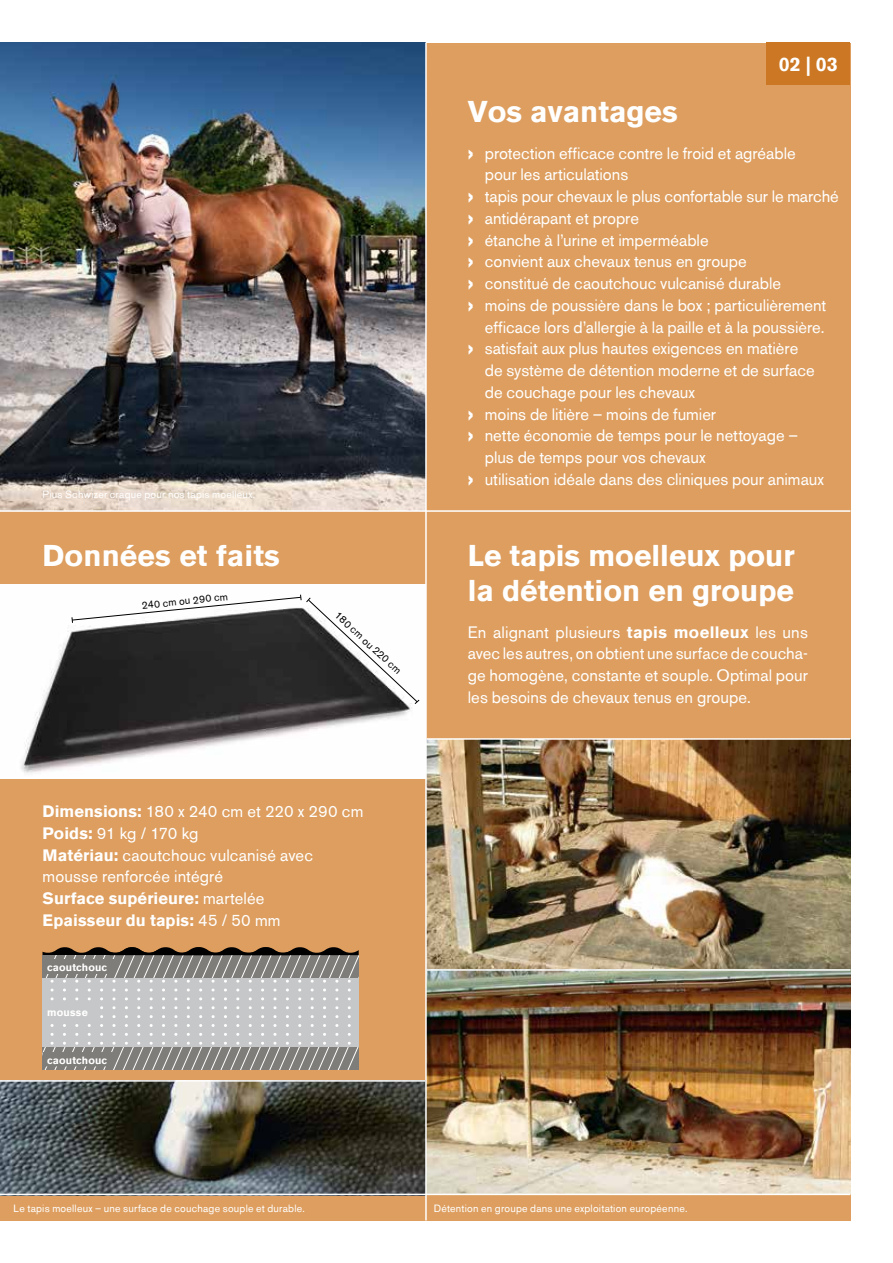
<style>
.page{position:relative;width:893px;height:1263px;background:#fff}
.page>*{position:absolute;margin:0;border:0;box-sizing:border-box;transform-origin:0 0}
.t1{font:700 30px/34.5px "Akzidenz Grotesk BE";color:#fff}
.t2{font:700 19.5px "Akzidenz Grotesk BE";color:#fff}
.t3{font:16.5px/21.8px "Akzidenz Grotesk BE";color:#fff;text-align:justify}
.t4{font:10.5px "Akzidenz Grotesk BE";letter-spacing:.02em;color:#fff}
.t5{font:700 10.5px "Akzidenz Grotesk BE";letter-spacing:.015em;color:#fff}
.t6{font:10.5px "Akzidenz Grotesk BE";color:#000}
.s1{font-weight:700}
.s2{font-weight:700;font-size:25.5px}
</style>
<div class="page">
<div style="left:0;top:43px;width:850px;height:1177px;background:#dd9e5f"></div>
<img style="left:0;top:43px;width:425px;height:467px">
<div style="left:766px;top:43px;width:84px;height:42px;background:#cc7723"></div>
<img style="left:427px;top:740px;width:423px;height:229px">
<img style="left:0;top:1082px;width:425px;height:111px">
<hr style="left:0;top:510px;width:850px;height:2px;background:#fff">
<img style="left:0;top:584px;width:425px;height:195px">
<svg style="left:71px;top:594px;width:349px;height:111px;background:#717171"></svg>
<svg style="left:43px;top:947px;width:316px;height:123px;background:#aaa8a6"></svg>
<hr style="left:0;top:1080px;width:425px;height:2px;background:#fff">
<hr style="left:427px;top:738px;width:423px;height:2px;background:#fff">
<img style="left:427px;top:971px;width:423px;height:222px">
<hr style="left:427px;top:969px;width:423px;height:2px;background:#fff">
<hr style="left:425px;top:43px;width:2px;height:1177px;background:#fff">
<hr style="left:0;top:1193px;width:850px;height:2px;background:#fff">
<p class="t4" style="left:43px;top:488px;width:214px">Pius Schwizer craque pour nos tapis moelleux.</p>
<h1 class="t1" style="left:43px;top:539px;width:239px">Données et faits</h1>
<p class="t6" style="left:141px;top:599px;width:88px;rotate:-6deg">240 cm ou 290 cm</p>
<p class="t6" style="left:341px;top:609px;width:88px;rotate:43deg">180 cm ou 220 cm</p>
<p class="t3" style="left:43px;top:800px;width:322px;text-align:left"><span class="s1">Dimensions:</span> 180 x 240 cm et 220 x 290 cm<br><span class="s1">Poids:</span> 91 kg / 170 kg<br><span class="s1">Matériau:</span> caoutchouc vulcanisé avec mousse renforcée intégré<br><span class="s1">Surface supérieure:</span> martelée<br><span class="s1">Epaisseur du tapis:</span> 45 / 50 mm</p>
<p class="t5" style="left:47px;top:961px;width:61px">caoutchouc</p>
<p class="t5" style="left:47px;top:1006px;width:42px">mousse</p>
<p class="t5" style="left:47px;top:1054px;width:61px">caoutchouc</p>
<p class="t2" style="left:779px;top:53px;width:60px">02 | 03</p>
<h1 class="t1" style="left:468px;top:95px;width:211px">Vos avantages</h1>
<p class="t3" style="left:468px;top:142px;width:330px"><span class="s2">›</span> protection efficace contre le froid et agréable</p>
<p class="t3" style="left:485px;top:164px;width:145px">pour les articulations</p>
<p class="t3" style="left:468px;top:186px;width:372px"><span class="s2">›</span> tapis pour chevaux le plus confortable sur le marché</p>
<p class="t3" style="left:468px;top:207px;width:173px"><span class="s2">›</span> antidérapant et propre</p>
<p class="t3" style="left:468px;top:229px;width:242px"><span class="s2">›</span> étanche à l’urine et imperméable</p>
<p class="t3" style="left:468px;top:251px;width:280px"><span class="s2">›</span> convient aux chevaux tenus en groupe</p>
<p class="t3" style="left:468px;top:273px;width:315px"><span class="s2">›</span> constitué de caoutchouc vulcanisé durable</p>
<p class="t3" style="left:468px;top:294px;width:360px"><span class="s2">›</span> moins de poussière dans le box ; particulièrement</p>
<p class="t3" style="left:485px;top:316px;width:341px">efficace lors d’allergie à la paille et à la poussière.</p>
<p class="t3" style="left:468px;top:338px;width:332px"><span class="s2">›</span> satisfait aux plus hautes exigences en matière</p>
<p class="t3" style="left:485px;top:360px;width:331px">de système de détention moderne et de surface</p>
<p class="t3" style="left:485px;top:381px;width:212px">de couchage pour les chevaux</p>
<p class="t3" style="left:468px;top:403px;width:250px"><span class="s2">›</span> moins de litière – moins de fumier</p>
<p class="t3" style="left:468px;top:425px;width:332px"><span class="s2">›</span> nette économie de temps pour le nettoyage –</p>
<p class="t3" style="left:485px;top:447px;width:222px">plus de temps pour vos chevaux</p>
<p class="t3" style="left:468px;top:468px;width:358px"><span class="s2">›</span> utilisation idéale dans des cliniques pour animaux</p>
<h1 class="t1" style="left:468px;top:539px;width:328px">Le tapis moelleux pour la détention en groupe</h1>
<p class="t3" style="left:468px;top:621px;width:342px">En alignant plusieurs <span class="s1">tapis moelleux</span> les uns avec les autres, on obtient une surface de coucha&shy;ge homogène, constante et souple. Optimal pour les besoins de chevaux tenus en groupe.</p>
<p class="t4" style="left:14px;top:1202px;width:293px">Le tapis moelleux – une surface de couchage souple et durable.</p>
<p class="t4" style="left:434px;top:1202px;width:255px">Détention en groupe dans une exploitation européenne.</p>
</div>
